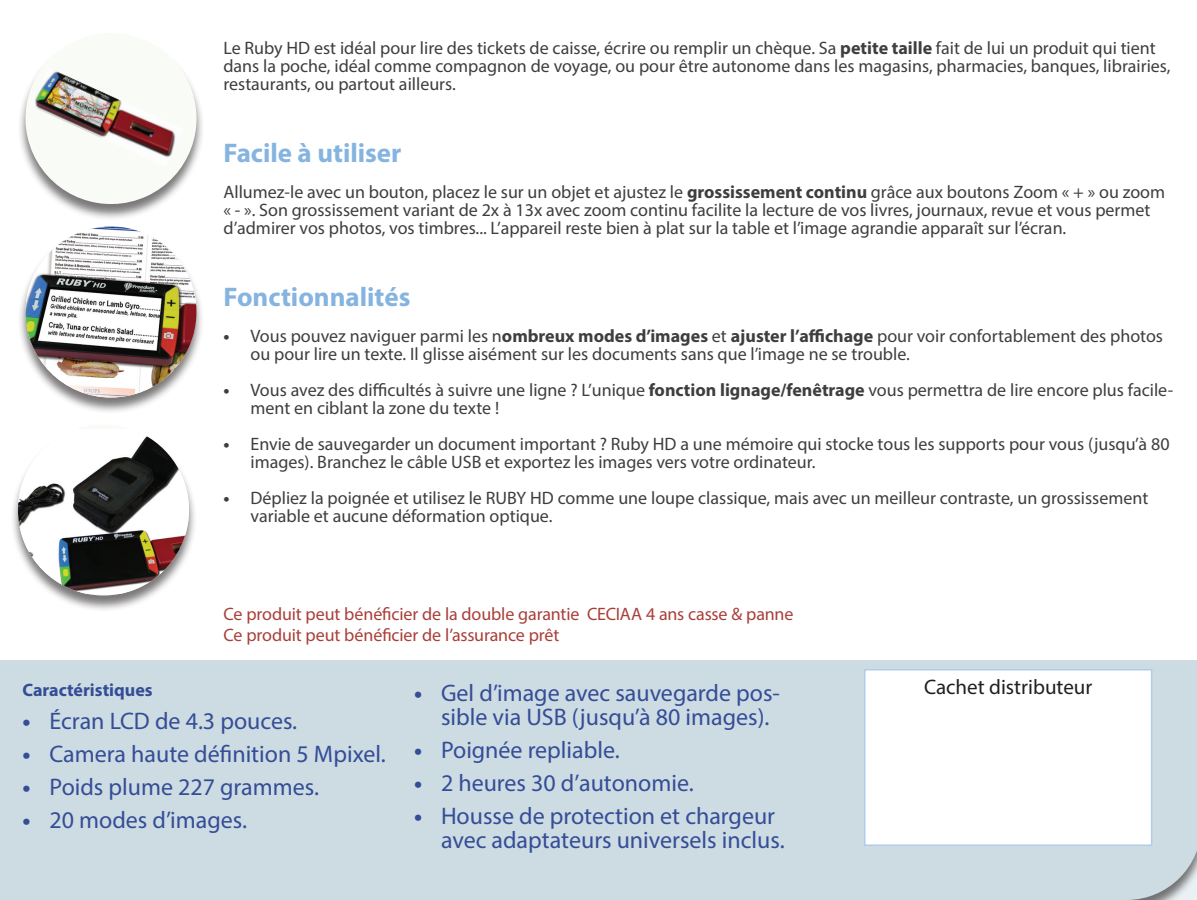
<style>
.page{position:relative;width:1197px;height:900px;background:#fff}
.page>*{position:absolute;margin:0;border:0;box-sizing:border-box;transform-origin:0 0}
.Bodu_3{font:700 27px "Myriad Pro";color:#85b4e0}
.t1{font:24px/24px "Myriad Pro";color:#354d96}
.t2{font:21px "Myriad Pro";color:#231f20}
.Bodu_3-2{font:18px/18px "Myriad Pro";color:#3e3e3f}
.t3{font:18px "Myriad Pro";letter-spacing:-.005em;color:#a93f39}
.Body{font:700 18px "Myriad Pro";color:#354d96}
.s1{font-weight:700}
</style>
<div class="page">
<div style="left:18px;top:34px;width:186px;height:187px;background:#231f20;opacity:.6"></div>
<svg style="left:18px;top:34px;width:186px;height:182px"></svg>
<img style="left:31px;top:68px;width:152px;height:99px">
<div style="left:17px;top:227px;width:188px;height:188px;background:#231f20;opacity:.6"></div>
<img style="left:26px;top:226px;width:171px;height:172px;border-radius:86px">
<div style="left:10px;top:425px;width:187px;height:188px;background:#231f20;opacity:.6"></div>
<img style="left:18px;top:429px;width:171px;height:165px">
<div style="left:0;top:660px;width:1197px;height:240px;background:#cddbe3"></div>
<div style="left:865px;top:670px;width:287px;height:175px;background:#fff"></div>
<div style="left:864px;top:669px;width:288px;height:177px;border:2px solid #afccea"></div>
<p class="Bodu_3-2" style="left:224px;top:39px;width:949px">Le Ruby HD est idéal pour lire des tickets de caisse, écrire ou remplir un chèque. Sa <span class="s1">petite taille</span> fait de lui un produit qui tient dans la poche, idéal comme compagnon de voyage, ou pour être autonome dans les magasins, pharmacies, banques, librairies, restaurants, ou partout ailleurs.</p>
<p class="Bodu_3" style="left:224px;top:135px;width:179px">Facile à utiliser</p>
<p class="Bodu_3-2" style="left:224px;top:183px;width:943px">Allumez-le avec un bouton, placez le sur un objet et ajustez le <span class="s1">grossissement continu</span> grâce aux boutons Zoom « + » ou zoom « - ». Son grossissement variant de 2x à 13x avec zoom continu facilite la lecture de vos livres, journaux, revue et vous permet d’admirer vos photos, vos timbres... L’appareil reste bien à plat sur la table et l’image agrandie apparaît sur l’écran.</p>
<p class="Bodu_3" style="left:224px;top:279px;width:188px">Fonctionnalités</p>
<p class="Bodu_3-2" style="left:250px;top:327px;width:914px;text-indent:-27px"><span class="s1">•</span> Vous pouvez naviguer parmi les n<span class="s1">ombreux modes d’images</span> et <span class="s1">ajuster l’affichage</span> pour voir confortablement des photos ou pour lire un texte. Il glisse aisément sur les documents sans que l’image ne se trouble.</p>
<p class="Bodu_3-2" style="left:250px;top:381px;width:924px;text-indent:-27px"><span class="s1">•</span> Vous avez des difficultés à suivre une ligne ? L’unique <span class="s1">fonction lignage/fenêtrage</span> vous permettra de lire encore plus facile&shy;ment en ciblant la zone du texte !</p>
<p class="Bodu_3-2" style="left:250px;top:435px;width:921px;text-indent:-27px"><span class="s1">•</span> Envie de sauvegarder un document important ? Ruby HD a une mémoire qui stocke tous les supports pour vous (jusqu’à 80 images). Branchez le câble USB et exportez les images vers votre ordinateur.</p>
<p class="Bodu_3-2" style="left:250px;top:489px;width:899px;text-indent:-27px"><span class="s1">•</span> Dépliez la poignée et utilisez le RUBY HD comme une loupe classique, mais avec un meilleur contraste, un grossissement variable et aucune déformation optique.</p>
<p class="t3" style="left:224px;top:602px;width:572px">Ce produit peut bénéficier de la double garantie CECIAA 4 ans casse &amp; panne</p>
<p class="t3" style="left:224px;top:624px;width:337px">Ce produit peut bénéficier de l’assurance prêt</p>
<p class="Body" style="left:22px;top:678px;width:132px">Caractéristiques</p>
<p class="t1" style="left:22px;top:709px;width:276px"><span class="s1">•</span> Écran LCD de 4.3 pouces.</p>
<p class="t1" style="left:22px;top:742px;width:365px"><span class="s1">•</span> Camera haute définition 5 Mpixel.</p>
<p class="t1" style="left:22px;top:775px;width:298px"><span class="s1">•</span> Poids plume 227 grammes.</p>
<p class="t1" style="left:22px;top:808px;width:226px"><span class="s1">•</span> 20 modes d’images.</p>
<p class="t1" style="left:441px;top:680px;width:340px;text-indent:-27px"><span class="s1">•</span> Gel d’image avec sauvegarde pos&shy;sible via USB (jusqu’à 80 images).</p>
<p class="t1" style="left:414px;top:737px;width:207px"><span class="s1">•</span> Poignée repliable.</p>
<p class="t1" style="left:414px;top:770px;width:281px"><span class="s1">•</span> 2 heures 30 d’autonomie.</p>
<p class="t1" style="left:441px;top:803px;width:345px;text-indent:-27px"><span class="s1">•</span> Housse de protection et chargeur avec adaptateurs universels inclus.</p>
<p class="t2" style="left:924px;top:674px;width:170px">Cachet distributeur</p>
</div>
